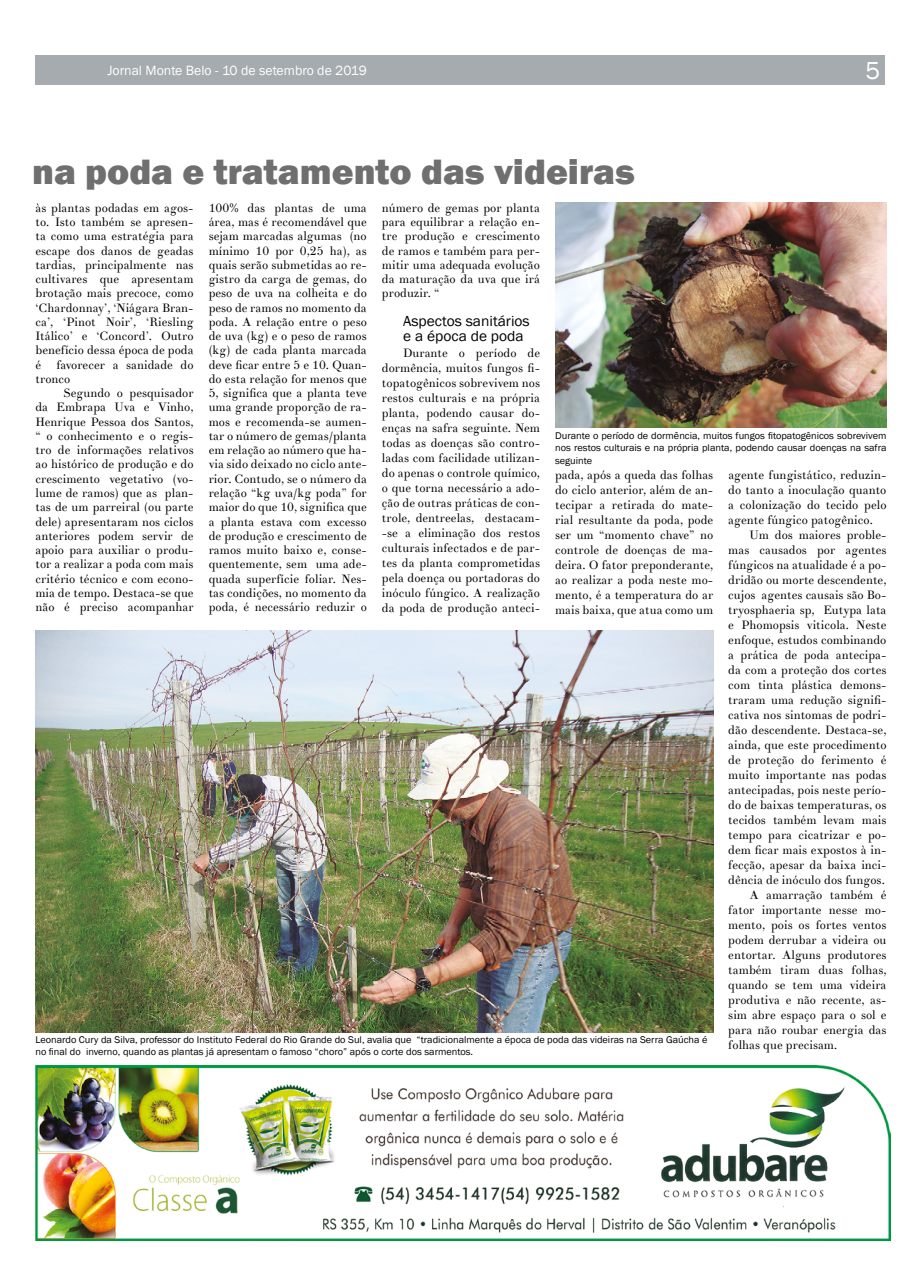
<style>
.page{position:relative;width:922px;height:1276px;background:#fff}
.page>*{position:absolute;margin:0;border:0;box-sizing:border-box;transform-origin:0 0}
.t1{font:800 36.25px "Franklin Gothic";color:#706f6f}
.t2{font:25.25px "Franklin Gothic";color:#fff}
.t3{font:15px/15px "Franklin Gothic";color:#000}
.t4{font:13.75px "Franklin Gothic";color:#fff}
.t5{font:11.88px/14.2px "Theano Didot";color:#000;text-align:justify}
.t6{font:10px/12.5px "Franklin Gothic";color:#000}
</style>
<div class="page">
<div style="left:35px;top:56px;width:850px;height:29px;background:#a5abaf"></div>
<img style="left:35px;top:1065px;width:855px;height:175px">
<img style="left:35px;top:630px;width:678px;height:403px">
<img style="left:555px;top:203px;width:331px;height:224px">
<p class="t4" style="left:107px;top:62px;width:261px">Jornal Monte Belo - 10 de setembro de 2019</p>
<h2 class="t2" style="left:865px;top:55px;width:16px">5</h2>
<h1 class="t1" style="left:32px;top:148px;width:604px">na poda e tratamento das videiras</h1>
<p class="t5" style="left:35px;top:201px;width:160px">às plantas podadas em agos&shy;to. Isto também se apresen&shy;ta como uma estratégia para escape dos danos de geadas tardias, principalmente nas cultivares que apresentam brotação mais precoce, como ‘Chardonnay’, ‘Niágara Bran&shy;ca’, ‘Pinot Noir’, ‘Riesling Itálico’ e ‘Concord’. Outro benefício dessa época de poda é</p>
<p class="t5" style="left:209px;top:201px;width:160px">100% das plantas de uma área, mas é recomendável que sejam marcadas algumas (no mínimo 10 por 0,25 ha), as quais serão submetidas ao re&shy;gistro da carga de gemas, do peso de uva na colheita e do peso de ramos no momento da poda. A relação entre o peso de uva (kg) e o peso de ramos (kg) de cada planta marcada deve ficar entre 5 e 10. Quan&shy;do esta relação for menos que 5, significa que a planta teve uma grande proporção de ra&shy;mos e recomenda-se aumen&shy;tar o número de gemas/planta em relação ao número que ha&shy;via sido deixado no ciclo ante&shy;rior. Contudo, se o número da relação “kg uva/kg poda” for maior do que 10, significa que a planta estava com excesso de produção e crescimento de ramos muito baixo e, conse&shy;quentemente, sem uma ade&shy;quada superfície foliar. Nes&shy;tas condições, no momento da poda, é necessário reduzir o</p>
<p class="t5" style="left:382px;top:201px;width:160px">número de gemas por planta para equilibrar a relação en&shy;tre produção e crescimento de ramos e também para per&shy;mitir uma adequada evolução da maturação da uva que irá produzir. “</p>
<p class="t3" style="left:403px;top:314px;width:128px">Aspectos sanitários e a época de poda</p>
<p class="t5" style="left:382px;top:345px;width:160px;line-height:15px;text-indent:21px">Durante o período de dormência, muitos fungos fi&shy;topatogênicos sobrevivem nos restos culturais e na própria planta, podendo causar do&shy;enças na safra seguinte. Nem todas as doenças são contro&shy;ladas com facilidade utilizan&shy;do apenas o controle químico, o que torna necessário a ado&shy;ção de outras práticas de con&shy;trole, dentreelas, destacam--se a eliminação dos restos culturais infectados e de par&shy;tes da planta comprometidas pela doença ou portadoras do inóculo fúngico. A realização da poda de produção anteci-</p>
<p class="t5" style="left:35px;top:358px;width:160px;text-indent:21px">favorecer a sanidade do tronco</p>
<p class="t5" style="left:35px;top:386px;width:160px;text-indent:28px">Segundo o pesquisador da Embrapa Uva e Vinho, Henrique Pessoa dos Santos, “ o conhecimento e o regis&shy;tro de informações relativos ao histórico de produção e do crescimento vegetativo (vo&shy;lume de ramos) que as plan&shy;tas de um parreiral (ou parte dele) apresentaram nos ciclos anteriores podem servir de apoio para auxiliar o produ&shy;tor a realizar a poda com mais critério técnico e com econo&shy;mia de tempo. Destaca-se que não é preciso acompanhar</p>
<p class="t6" style="left:555px;top:429px;width:333px;text-align:justify">Durante o período de dormência, muitos fungos fitopatogênicos sobrevivem nos restos culturais e na própria planta, podendo causar doenças na safra seguinte</p>
<p class="t5" style="left:555px;top:468px;width:160px;line-height:15px">pada, após a queda das folhas do ciclo anterior, além de an&shy;tecipar a retirada do mate&shy;rial resultante da poda, pode ser um “momento chave” no controle de doenças de ma&shy;deira. O fator preponderante, ao realizar a poda neste mo&shy;mento, é a temperatura do ar mais baixa, que atua como um</p>
<p class="t5" style="left:728px;top:468px;width:160px;line-height:15px">agente fungistático, reduzin&shy;do tanto a inoculação quanto a colonização do tecido pelo agente fúngico patogênico.</p>
<p class="t5" style="left:749px;top:528px;width:138px">Um dos maiores proble-</p>
<p class="t5" style="left:728px;top:543px;width:160px">mas causados por agentes</p>
<p class="t5" style="left:728px;top:558px;width:160px">fúngicos na atualidade é a po-</p>
<p class="t5" style="left:728px;top:573px;width:160px">dridão ou morte descendente,</p>
<p class="t5" style="left:728px;top:588px;width:160px">cujos agentes causais são Bo-</p>
<p class="t5" style="left:728px;top:603px;width:160px">tryosphaeria sp, Eutypa lata</p>
<p class="t5" style="left:728px;top:618px;width:160px">e Phomopsis viticola. Neste</p>
<p class="t5" style="left:728px;top:633px;width:160px">enfoque, estudos combinando</p>
<p class="t5" style="left:728px;top:648px;width:160px">a prática de poda antecipa-</p>
<p class="t5" style="left:728px;top:663px;width:160px">da com a proteção dos cortes</p>
<p class="t5" style="left:728px;top:678px;width:160px">com tinta plástica demons-</p>
<p class="t5" style="left:728px;top:693px;width:160px">traram uma redução signifi-</p>
<p class="t5" style="left:728px;top:708px;width:160px">cativa nos sintomas de podri-</p>
<p class="t5" style="left:728px;top:723px;width:160px">dão descendente. Destaca-se,</p>
<p class="t5" style="left:728px;top:738px;width:160px">ainda, que este procedimento</p>
<p class="t5" style="left:728px;top:753px;width:160px">de proteção do ferimento é</p>
<p class="t5" style="left:728px;top:768px;width:160px">muito importante nas podas</p>
<p class="t5" style="left:728px;top:783px;width:160px">antecipadas, pois neste perío-</p>
<p class="t5" style="left:728px;top:798px;width:160px">do de baixas temperaturas, os</p>
<p class="t5" style="left:728px;top:813px;width:160px">tecidos também levam mais</p>
<p class="t5" style="left:728px;top:828px;width:160px">tempo para cicatrizar e po-</p>
<p class="t5" style="left:728px;top:843px;width:160px">dem ficar mais expostos à in-</p>
<p class="t5" style="left:728px;top:858px;width:160px">fecção, apesar da baixa inci-</p>
<p class="t5" style="left:728px;top:873px;width:158px">dência de inóculo dos fungos.</p>
<p class="t5" style="left:749px;top:888px;width:138px">A amarração também é</p>
<p class="t5" style="left:728px;top:903px;width:160px">fator importante nesse mo-</p>
<p class="t5" style="left:728px;top:918px;width:160px">mento, pois os fortes ventos</p>
<p class="t5" style="left:728px;top:933px;width:160px">podem derrubar a videira ou</p>
<p class="t5" style="left:728px;top:948px;width:160px">entortar. Alguns produtores</p>
<p class="t5" style="left:728px;top:963px;width:160px">também tiram duas folhas,</p>
<p class="t5" style="left:728px;top:978px;width:160px">quando se tem uma videira</p>
<p class="t5" style="left:728px;top:993px;width:160px">produtiva e não recente, as-</p>
<p class="t5" style="left:728px;top:1008px;width:160px">sim abre espaço para o sol e</p>
<p class="t5" style="left:728px;top:1023px;width:160px">para não roubar energia das</p>
<p class="t5" style="left:728px;top:1038px;width:110px">folhas que precisam.</p>
<p class="t6" style="left:35px;top:1033px;width:673px">Leonardo Cury da Silva, professor do Instituto Federal do Rio Grande do Sul, avalia que “tradicionalmente a época de poda das videiras na Serra Gaúcha é no final do inverno, quando as plantas já apresentam o famoso “choro” após o corte dos sarmentos.</p>
</div>
